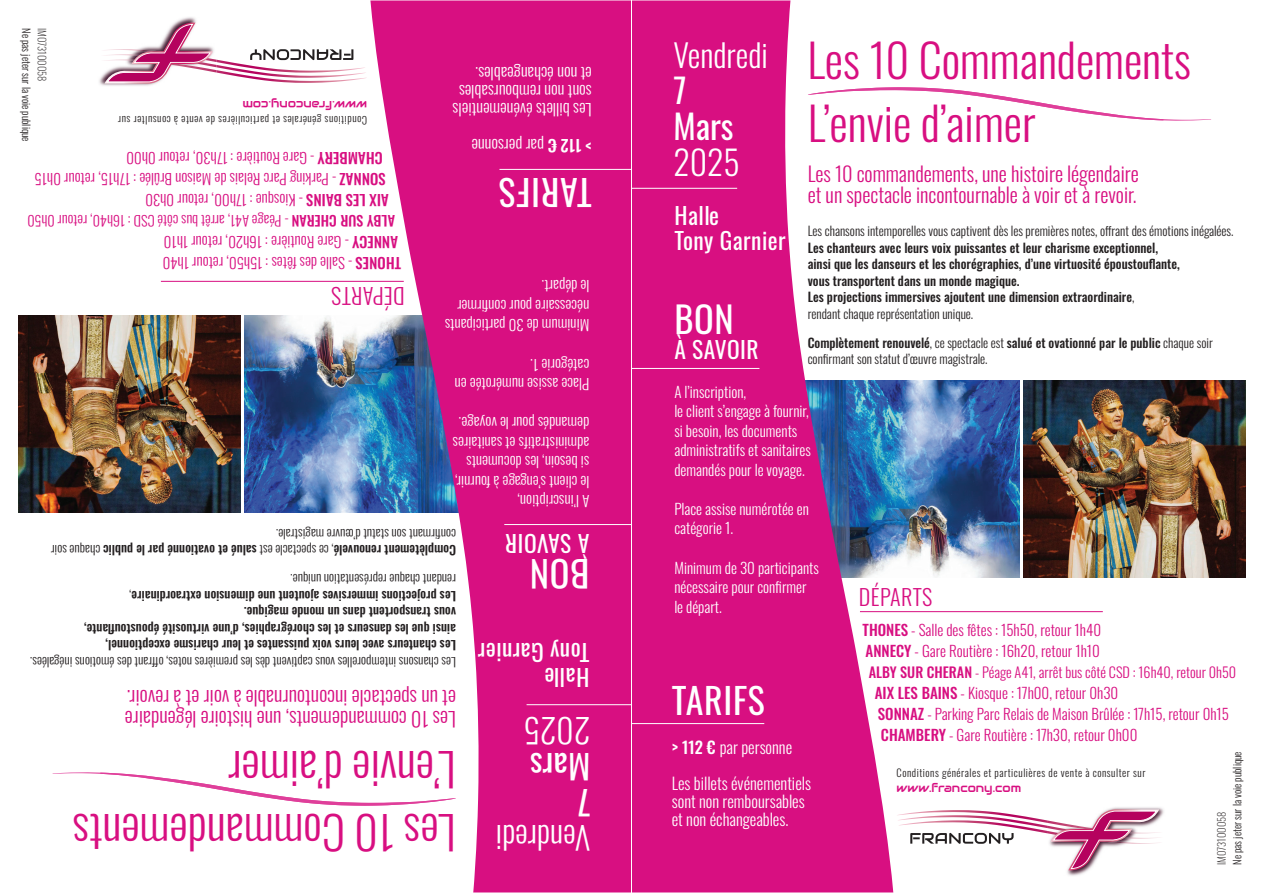
<style>
.page{position:relative;width:1263px;height:893px;background:#fff}
.page>*{position:absolute;margin:0;border:0;box-sizing:border-box;transform-origin:0 0}
.t1{font:300 46.2px/62.8px "Oswald";color:#d80f81}
.t2{font:36.45px "Oswald";letter-spacing:.02em;color:#fff}
.t3{font:35.85px "Oswald";letter-spacing:.02em;color:#fff}
.t4{font:33.9px/36px "Oswald";color:#fff}
.t5{font:300 31.65px "Oswald";color:#fff}
.t6{font:23.4px/24.8px "Oswald";letter-spacing:.02em;color:#fff}
.t7{font:300 22.2px "Oswald";letter-spacing:.02em;color:#d80f81}
.t8{font:300 20.4px/21.8px "Oswald";color:#d80f81}
.t9{font:300 16.5px/36px "Oswald";color:#fff}
.t10{font:300 15px/21px "Oswald";color:#d80f81}
.t11{font:300 15px/19.5px "Oswald";color:#fff}
.t12{font:300 14.25px "Oswald";color:#d80f81}
.t13{font:500 12.75px/16.5px "Oswald";color:#231f20}
.t14{font:300 12.75px/16.5px "Oswald";color:#231f20}
.t15{font:12px "Audiowide";color:#d80f81}
.t16{font:300 10.5px "Oswald";letter-spacing:.05em;color:#231f20}
.t17{font:300 10.5px/15.6px "Oswald";color:#231f20}
.s1{font-weight:200}
.s2{font-weight:500}
.s3{font-weight:300}
</style>
<div class="page">
<svg style="left:52px;top:772px;width:312px;height:34px"></svg>
<img style="left:244px;top:315px;width:120px;height:198px">
<img style="left:19px;top:315px;width:222px;height:198px">
<svg style="left:364px;top:2px;width:266px;height:889px;fill:#d80f81"></svg>
<hr style="left:499px;top:169px;width:132px;height:1px;background:#fff">
<hr style="left:161px;top:281px;width:243px;height:1px;background:#d80f81">
<hr style="left:526px;top:704px;width:105px;height:1px;background:#fff">
<hr style="left:504px;top:524px;width:127px;height:1px;background:#fff">
<img style="left:99px;top:17px;width:97px;height:69px">
<img style="left:100px;top:49px;width:4px;height:5px">
<img style="left:99px;top:54px;width:5px;height:13px">
<img style="left:100px;top:60px;width:4px;height:13px">
<svg style="left:104px;top:23px;width:263px;height:61px"></svg>
<svg style="left:900px;top:87px;width:312px;height:34px"></svg>
<img style="left:900px;top:380px;width:120px;height:198px">
<img style="left:1023px;top:380px;width:222px;height:198px">
<svg style="left:633px;top:2px;width:267px;height:889px;fill:#d80f81"></svg>
<hr style="left:632px;top:723px;width:132px;height:1px;background:#fff">
<hr style="left:860px;top:611px;width:243px;height:1px;background:#d80f81">
<hr style="left:632px;top:188px;width:105px;height:1px;background:#fff">
<hr style="left:632px;top:368px;width:127px;height:1px;background:#fff">
<img style="left:1067px;top:807px;width:97px;height:69px">
<img style="left:1159px;top:838px;width:5px;height:6px">
<img style="left:1159px;top:833px;width:5px;height:5px">
<img style="left:1159px;top:820px;width:5px;height:13px">
<svg style="left:896px;top:809px;width:263px;height:62px"></svg>
<p class="t17" style="left:51px;top:28px;width:115px;rotate:90deg"><span class="s1">IM073100058<br></span>Ne pas jeter sur la voie publique</p>
<p class="t15" style="left:367px;top:113px;width:126px;rotate:-180deg">www.francony.com</p>
<p class="t16" style="left:367px;top:129px;width:250px;rotate:-180deg">Conditions générales et particulières de vente à consulter sur</p>
<p class="t10" style="left:383px;top:171px;width:258px;rotate:-180deg"><span class="s2">CHAMBERY</span> - Gare Routière 17: 30, retour h0 00</p>
<p class="t10" style="left:217px;top:171px;width:8px;rotate:-180deg">h</p>
<p class="t10" style="left:386px;top:213px;width:353px;text-indent:150px;rotate:-180deg">h<br><span class="s2">SONNAZ</span> - Parking Parc Relais de Maison Brûlée 17: 15, retour h0 15</p>
<p class="t10" style="left:120px;top:192px;width:8px;rotate:-180deg">h</p>
<p class="t10" style="left:389px;top:213px;width:245px;rotate:-180deg"><span class="s2">AIX LES BAINS</span> - Kiosque 17: 00, retour h0 30</p>
<p class="t12" style="left:395px;top:234px;width:369px;rotate:-180deg"><span class="s2">ALBY SUR CHERAN</span> - Péage A41, arrêt bus côté CSD 16: 40, retour h0 50</p>
<p class="t12" style="left:113px;top:234px;width:7px;rotate:-180deg">h</p>
<p class="t10" style="left:398px;top:276px;width:236px;text-indent:148px;rotate:-180deg">h<br><span class="s2">ANNECY</span> - Gare Routière 16: 20, retour h1 10</p>
<p class="t10" style="left:249px;top:255px;width:8px;rotate:-180deg">h</p>
<p class="t10" style="left:401px;top:276px;width:240px;rotate:-180deg"><span class="s2">THONES</span> - Salle des fêtes 15: 50, retour h1 40</p>
<p class="t7" style="left:405px;top:316px;width:75px;rotate:-180deg">DÉPARTS</p>
<p class="t9" style="left:592px;top:102px;width:134px;line-height:18px;rotate:-180deg">sont non remboursables et non échangeables.</p>
<p class="t9" style="left:592px;top:165px;width:141px;rotate:-180deg"><span class="s2">&lt; 112 €</span> par personne<br>Les billets événementiels</p>
<p class="t3" style="left:592px;top:225px;width:95px;rotate:-180deg">TARIFS</p>
<p class="t11" style="left:589px;top:337px;width:146px;rotate:-180deg">Minimum 30 participants nécessaire pour confirmer le départ.</p>
<p class="t11" style="left:539px;top:337px;width:14px;rotate:-180deg">de</p>
<p class="t11" style="left:589px;top:396px;width:136px;rotate:-180deg">Place assise numérotée en catégorie .1</p>
<p class="t11" style="left:589px;top:513px;width:138px;rotate:-180deg">’lA inscription,<br>le client ’sengage à fournir, si besoin, les documents administratifs et sanitaires demandés pour le voyage.</p>
<p class="t14" style="left:456px;top:560px;width:407px;rotate:-180deg"><span class="s2">Complètement renouvelé</span> ce, spectacle est <span class="s2">salué et ovationné par le public</span> chaque soir confirmant son statut ’dœuvre magistrale.</p>
<p class="t13" style="left:456px;top:670px;width:427px;rotate:-180deg"><span class="s3">Les chansons intemporelles vous captivent dès les premières notes, offrant des émotions inégalées.<br></span>Les chanteurs avec leurs voix puissantes et leur charisme exceptionnel,<br>ainsi que les danseurs et les chorégraphies ’d, une virtuosité époustouflante,<br>vous transportent dans un monde magique.<br>Les projections immersives ajoutent une dimension extraordinaire<span class="s3">,<br>rendant chaque représentation unique.</span></p>
<p class="t8" style="left:456px;top:733px;width:333px;rotate:-180deg">Les 10 commandements, une histoire légendaire et un spectacle incontournable à voir et à revoir.</p>
<p class="t1" style="left:456px;top:869px;width:385px;rotate:-180deg">Les 10 Commandements ’Lenvie ’daimer</p>
<p class="t6" style="left:589px;top:558px;width:86px;rotate:-180deg">À SAVOIR</p>
<p class="t2" style="left:589px;top:606px;width:61px;rotate:-180deg">BON</p>
<p class="t6" style="left:589px;top:692px;width:113px;rotate:-180deg">Halle<br>Tony Garnier</p>
<p class="t4" style="left:590px;top:824px;width:68px;rotate:-180deg">7<br>Mars<br><span class="s3">2025</span></p>
<p class="t5" style="left:590px;top:866px;width:96px;rotate:-180deg">Vendredi</p>
<p class="t5" style="left:673px;top:27px;width:96px">Vendredi</p>
<p class="t4" style="left:673px;top:69px;width:68px">7<br>Mars<br><span class="s3">2025</span></p>
<p class="t6" style="left:674px;top:201px;width:113px">Halle<br>Tony Garnier</p>
<p class="t2" style="left:674px;top:287px;width:61px">BON</p>
<p class="t6" style="left:674px;top:335px;width:86px">À SAVOIR</p>
<p class="t1" style="left:807px;top:24px;width:385px">Les 10 Commandements ’Lenvie ’daimer</p>
<p class="t8" style="left:808px;top:160px;width:333px">Les 10 commandements, une histoire légendaire et un spectacle incontournable à voir et à revoir.</p>
<p class="t13" style="left:808px;top:223px;width:427px"><span class="s3">Les chansons intemporelles vous captivent dès les premières notes, offrant des émotions inégalées.<br></span>Les chanteurs avec leurs voix puissantes et leur charisme exceptionnel,<br>ainsi que les danseurs et les chorégraphies ’d, une virtuosité époustouflante,<br>vous transportent dans un monde magique.<br>Les projections immersives ajoutent une dimension extraordinaire<span class="s3">,<br>rendant chaque représentation unique.</span></p>
<p class="t14" style="left:808px;top:333px;width:407px"><span class="s2">Complètement renouvelé</span> ce, spectacle est <span class="s2">salué et ovationné par le public</span> chaque soir confirmant son statut ’dœuvre magistrale.</p>
<p class="t11" style="left:674px;top:380px;width:138px">’lA inscription,<br>le client ’sengage à fournir, si besoin, les documents administratifs et sanitaires demandés pour le voyage.</p>
<p class="t11" style="left:674px;top:497px;width:136px">Place assise numérotée en catégorie 1.</p>
<p class="t11" style="left:674px;top:556px;width:146px">Minimum de 30 participants nécessaire pour confirmer le départ.</p>
<p class="t3" style="left:672px;top:668px;width:95px">TARIFS</p>
<p class="t9" style="left:672px;top:728px;width:141px"><span class="s2">&gt; 112 €</span> par personne<br>Les billets événementiels</p>
<p class="t9" style="left:672px;top:791px;width:134px;line-height:18px">sont non remboursables et non échangeables.</p>
<p class="t7" style="left:859px;top:577px;width:75px">DÉPARTS</p>
<p class="t10" style="left:862px;top:617px;width:240px"><span class="s2">THONES</span> - Salle des fêtes 15: h50, retour h1 40<br><span class="s2">ANNECY</span> - Gare Routière 16: h20, retour h1 10</p>
<p class="t12" style="left:869px;top:659px;width:369px"><span class="s2">ALBY SUR CHERAN</span> - Péage A41, arrêt bus côté CSD 16: h40, retour h0 50</p>
<p class="t10" style="left:875px;top:680px;width:356px"><span class="s2">AIX LES BAINS</span> - Kiosque 17: h00, retour h0 30<br><span class="s2">SONNAZ</span> - Parking Parc Relais de Maison Brûlée 17: h15, retour h0 15<br><span class="s2">CHAMBERY</span> - Gare Routière 17: h30, retour h0 00</p>
<p class="t16" style="left:896px;top:764px;width:250px">Conditions générales et particulières de vente à consulter sur</p>
<p class="t15" style="left:896px;top:780px;width:126px">www.francony.com</p>
<p class="t17" style="left:1213px;top:865px;width:115px;rotate:-90deg"><span class="s1">IM073100058<br></span>Ne pas jeter sur la voie publique</p>
</div>
